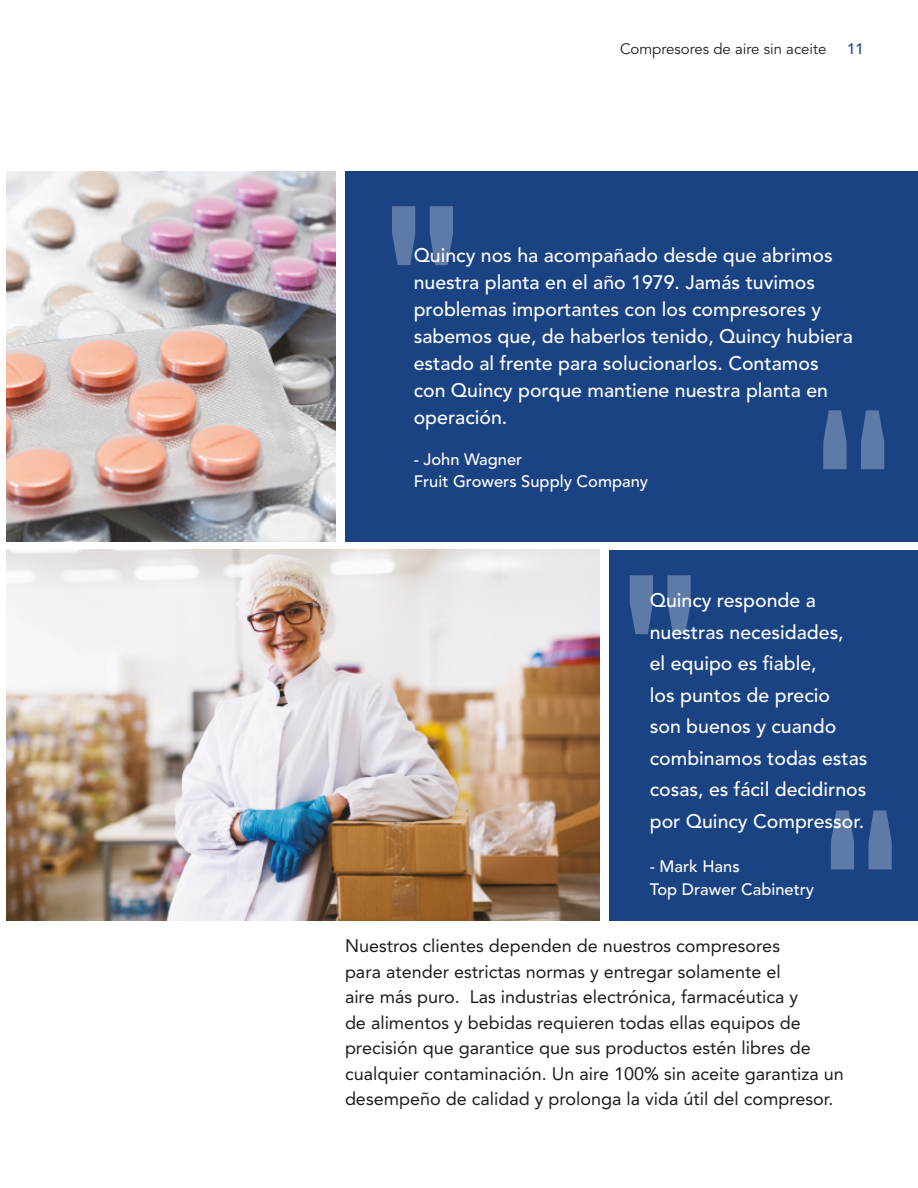
<style>
.page{position:relative;width:918px;height:1188px;background:#fff}
.page>*{position:absolute;margin:0;border:0;box-sizing:border-box;transform-origin:0 0}
.t1{font:232.5px "Arial";color:#fff}
.t2{font:500 19.5px/31.5px "Avenir LT Std";color:#fff}
.t3{font:18px/25.5px "Avenir LT Std";color:#1d1d1b}
.t4{font:500 16.5px/22.5px "Avenir LT Std";color:#fff}
.t5{font:15px "Avenir LT Std";color:#1d1d1b}
.t6{font:500 15px "Avenir LT Std";color:#1a4384}
</style>
<div class="page">
<img style="left:6px;top:550px;width:594px;height:370px">
<div style="left:345px;top:171px;width:573px;height:371px;background:#1a4384"></div>
<img style="left:6px;top:171px;width:330px;height:371px">
<div style="left:609px;top:550px;width:309px;height:370px;background:#1a4384"></div>
<p class="t5" style="left:620px;top:40px;width:208px">Compresores de aire sin aceite</p>
<p class="t6" style="left:847px;top:40px;width:18px">11</p>
<h1 class="t1" style="left:381px;top:139px;width:84px">"</h1>
<p class="t2" style="left:414px;top:243px;width:441px;line-height:27px">Quincy nos ha acompañado desde que abrimos nuestra planta en el año 1979. Jamás tuvimos problemas importantes con los compresores y sabemos que, de haberlos tenido, Quincy hubiera estado al frente para solucionarlos. Contamos con Quincy porque mantiene nuestra planta en operación.</p>
<p class="t4" style="left:414px;top:448px;width:236px">- John Wagner<br>Fruit Growers Supply Company</p>
<h1 class="t1" style="left:895px;top:537px;width:84px;rotate:-180deg">"</h1>
<h1 class="t1" style="left:619px;top:508px;width:84px">"</h1>
<p class="t2" style="left:650px;top:585px;width:219px">Quincy responde a nuestras necesidades,<br>el equipo es fiable,<br>los puntos de precio<br>son buenos y cuando combinamos todas estas cosas, es fácil decidirnos por Quincy Compressor.</p>
<h1 class="t1" style="left:902px;top:937px;width:84px;rotate:-180deg">"</h1>
<p class="t4" style="left:650px;top:856px;width:166px">- Mark Hans<br>Top Drawer Cabinetry</p>
<p class="t3" style="left:345px;top:933px;width:500px">Nuestros clientes dependen de nuestros compresores<br>para atender estrictas normas y entregar solamente el<br>aire más puro. Las industrias electrónica, farmacéutica y<br>de alimentos y bebidas requieren todas ellas equipos de precisión que garantice que sus productos estén libres de cualquier contaminación. Un aire 100% sin aceite garantiza un desempeño de calidad y prolonga la vida útil del compresor.</p>
</div>
